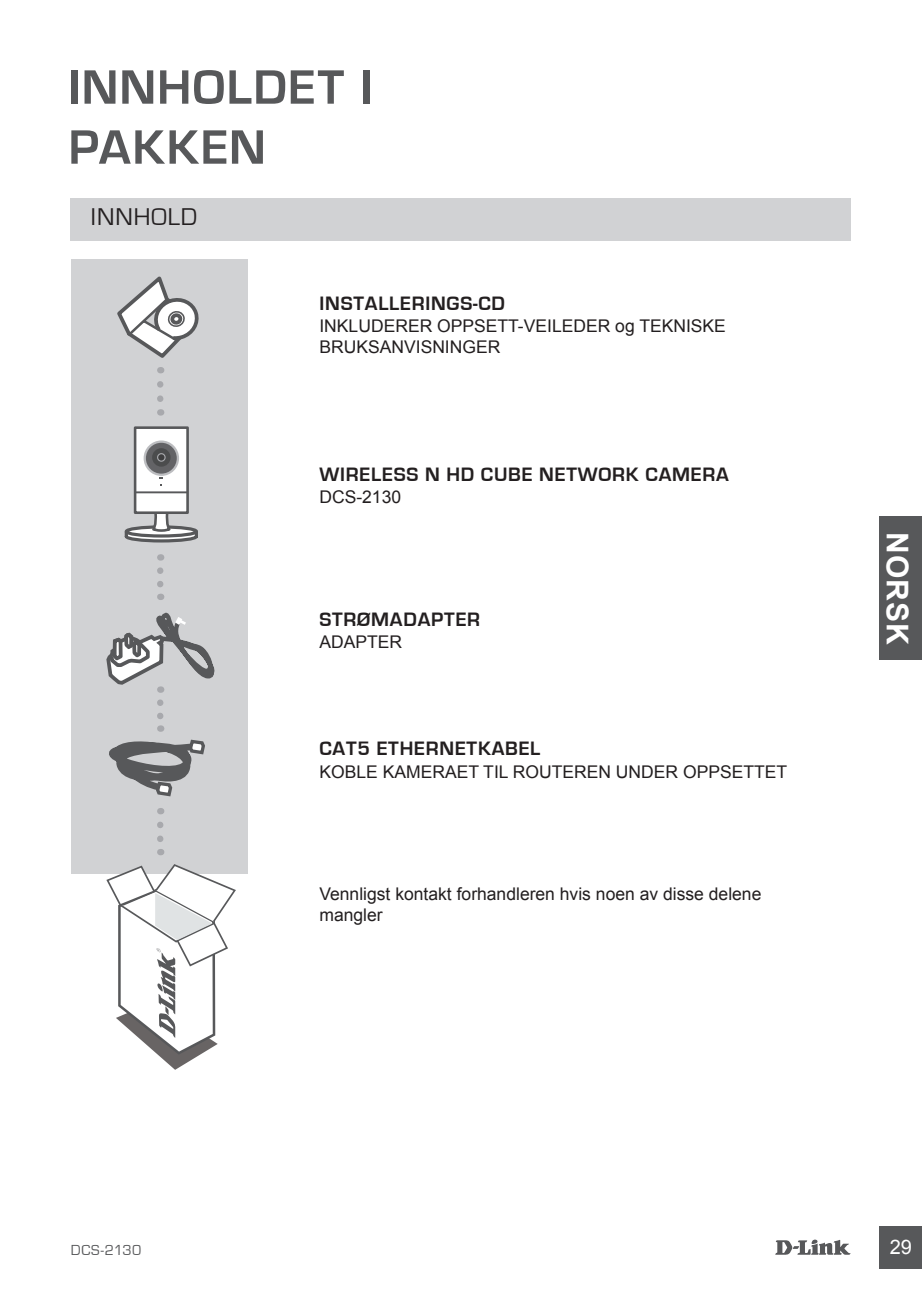
<style>
.page{position:relative;width:922px;height:1297px;background:#fff}
.page>*{position:absolute;margin:0;border:0;box-sizing:border-box;transform-origin:0 0}
.t1{font:700 50px/60px "Eurostile";letter-spacing:.03em;color:#57585a}
.t2{font:700 30px "Arial";letter-spacing:.035em;color:#fff}
.t3{font:25px "Eurostile";color:#231f20}
.t4{font:700 20px "Eurostile";letter-spacing:.04em;color:#231f20}
.t5{font:20px "Arial";color:#fff}
.t6{font:17.5px/21px "Arial";color:#231f20}
.t7{font:15px "Eurostile";letter-spacing:.03em;color:#57585a}
</style>
<div class="page">
<svg style="left:775px;top:1239px;width:75px;height:16px"></svg>
<div style="left:879px;top:1226px;width:42px;height:43px;background:#57585a"></div>
<div style="left:878px;top:516px;width:43px;height:143px;background:#57585a"></div>
<div style="left:70px;top:198px;width:780px;height:42px;background:#d1d2d4"></div>
<div style="left:71px;top:259px;width:176px;height:614px;background:#d1d2d4"></div>
<svg style="left:106px;top:864px;width:130px;height:206px"></svg>
<svg style="left:117px;top:276px;width:82px;height:82px"></svg>
<svg style="left:109px;top:703px;width:96px;height:94px"></svg>
<svg style="left:157px;top:825px;width:6px;height:30px"></svg>
<svg style="left:157px;top:384px;width:6px;height:32px"></svg>
<svg style="left:157px;top:571px;width:6px;height:29px"></svg>
<svg style="left:106px;top:612px;width:109px;height:81px"></svg>
<svg style="left:124px;top:509px;width:74px;height:34px"></svg>
<div style="left:134px;top:426px;width:55px;height:88px;background:#fff;border:3px solid #57585a"></div>
<svg style="left:144px;top:440px;width:35px;height:36px"></svg>
<div style="left:146px;top:443px;width:31px;height:31px;background:#636366;border-radius:50%"></div>
<div style="left:152px;top:448px;width:18px;height:19px;background:#4b4c4d;border-radius:50%"></div>
<svg style="left:157px;top:453px;width:9px;height:9px"></svg>
<div style="left:158px;top:454px;width:6px;height:7px;background:#3e3e3f;border-radius:50%"></div>
<hr style="left:135px;top:491px;width:52px;height:2px;background:#57585a">
<h1 class="t1" style="left:68px;top:58px;width:306px">INNHOLDET I<br>PAKKEN</h1>
<h3 class="t3" style="left:91px;top:203px;width:108px">INNHOLD</h3>
<p class="t4" style="left:319px;top:292px;width:187px">INSTALLERINGS-CD</p>
<p class="t6" style="left:319px;top:316px;width:408px">INKLUDERER OPPSETT-VEILEDER og TEKNISKE<br>BRUKSANVISNINGER</p>
<p class="t4" style="left:319px;top:464px;width:53px">WIRELESS</p>
<p class="t4" style="left:425px;top:464px;width:145px">N HD CUBE NETWO</p>
<p class="t4" style="left:612px;top:464px;width:116px">RK CAMERA</p>
<p class="t6" style="left:319px;top:487px;width:83px">DCS-2130</p>
<p class="t4" style="left:319px;top:608px;width:160px">STRØMADAPTER</p>
<p class="t6" style="left:319px;top:631px;width:84px">ADAPTER</p>
<p class="t4" style="left:319px;top:738px;width:222px">CAT5 ETHERNETKABEL</p>
<p class="t6" style="left:319px;top:761px;width:469px">KOBLE KAMERAET TIL ROUTEREN UNDER OPPSETTET</p>
<p class="t6" style="left:319px;top:883px;width:443px">Vennligst kontakt forhandleren hvis noen av disse delene mangler</p>
<h2 class="t2" style="left:917px;top:532px;width:114px;rotate:90deg">NORSK</h2>
<p class="t7" style="left:71px;top:1241px;width:72px">DCS-2130</p>
<p class="t5" style="left:889px;top:1234px;width:24px">29</p>
</div>
